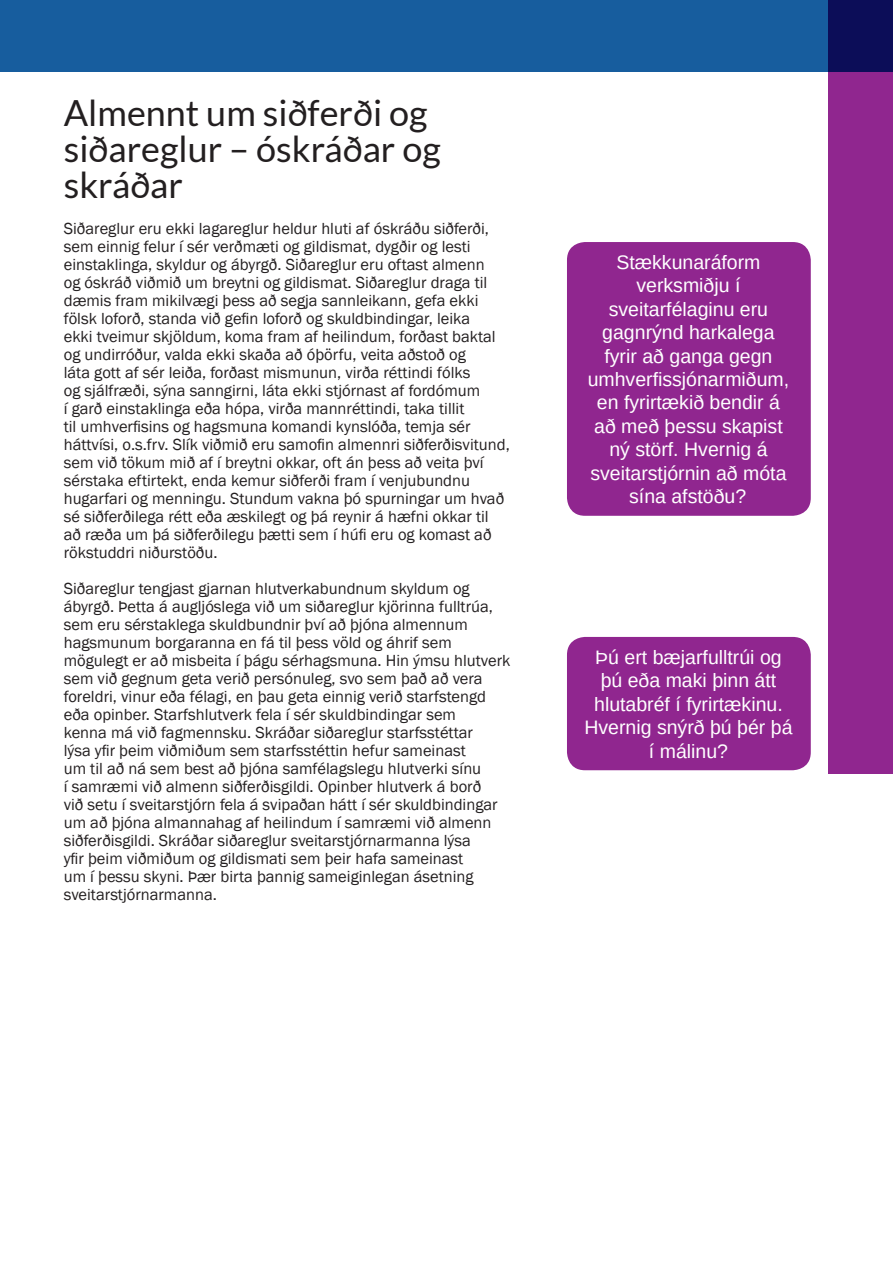
<style>
.page{position:relative;width:893px;height:1263px;background:#fff}
.page>*{position:absolute;margin:0;border:0;box-sizing:border-box;transform-origin:0 0}
.Fyrirsögn_24{font:36px/36px "Lato";color:#231f20}
.Dæmi{font:19.5px/23.4px "Arimo";color:#fff;text-align:center}
.Meginmál{font:16.5px/18px "Franklin Gothic";color:#231f20}
</style>
<div class="page">
<div style="left:567px;top:242px;width:244px;height:274px;background:#90268f;border-radius:18px"></div>
<div style="left:567px;top:637px;width:244px;height:133px;background:#90268f;border-radius:18px"></div>
<div style="left:0;top:0;width:893px;height:72px;background:#175d9e"></div>
<div style="left:828px;top:0;width:65px;height:774px;background:#90268f"></div>
<p class="Fyrirsögn_24" style="left:64px;top:95px;width:379px">Almennt um siðferði og siðareglur – óskráðar og skráðar</p>
<p class="Meginmál" style="left:64px;top:220px;width:447px">Siðareglur eru ekki lagareglur heldur hluti af óskráðu siðferði, sem einnig felur í sér verðmæti og gildismat, dygðir og lesti einstaklinga, skyldur og ábyrgð. Siðareglur eru oftast almenn<br>og óskráð viðmið um breytni og gildismat. Siðareglur draga til dæmis fram mikilvægi þess að segja sannleikann, gefa ekki fölsk loforð, standa við gefin loforð og skuldbindingar, leika<br>ekki tveimur skjöldum, koma fram af heilindum, forðast baktal og undirróður, valda ekki skaða að óþörfu, veita aðstoð og<br>láta gott af sér leiða, forðast mismunun, virða réttindi fólks<br>og sjálfræði, sýna sanngirni, láta ekki stjórnast af fordómum<br>í garð einstaklinga eða hópa, virða mannréttindi, taka tillit<br>til umhverfisins og hagsmuna komandi kynslóða, temja sér háttvísi, o.s.frv. Slík viðmið eru samofin almennri siðferðisvitund, sem við tökum mið af í breytni okkar, oft án þess að veita því sérstaka eftirtekt, enda kemur siðferði fram í venjubundnu hugarfari og menningu. Stundum vakna þó spurningar um hvað sé siðferðilega rétt eða æskilegt og þá reynir á hæfni okkar til að ræða um þá siðferðilegu þætti sem í húfi eru og komast að rökstuddri niðurstöðu.</p>
<p class="Meginmál" style="left:64px;top:580px;width:448px">Siðareglur tengjast gjarnan hlutverkabundnum skyldum og ábyrgð. Þetta á augljóslega við um siðareglur kjörinna fulltrúa, sem eru sérstaklega skuldbundnir því að þjóna almennum hagsmunum borgaranna en fá til þess völd og áhrif sem mögulegt er að misbeita í þágu sérhagsmuna. Hin ýmsu hlutverk sem við gegnum geta verið persónuleg, svo sem það að vera foreldri, vinur eða félagi, en þau geta einnig verið starfstengd eða opinber. Starfshlutverk fela í sér skuldbindingar sem<br>kenna má við fagmennsku. Skráðar siðareglur starfsstéttar<br>lýsa yfir þeim viðmiðum sem starfsstéttin hefur sameinast<br>um til að ná sem best að þjóna samfélagslegu hlutverki sínu<br>í samræmi við almenn siðferðisgildi. Opinber hlutverk á borð<br>við setu í sveitarstjórn fela á svipaðan hátt í sér skuldbindingar um að þjóna almannahag af heilindum í samræmi við almenn siðferðisgildi. Skráðar siðareglur sveitarstjórnarmanna lýsa<br>yfir þeim viðmiðum og gildismati sem þeir hafa sameinast<br>um í þessu skyni. Þær birta þannig sameiginlegan ásetning sveitarstjórnarmanna.</p>
<p class="Dæmi" style="left:588px;top:251px;width:203px">Stækkunaráform verksmiðju í sveitarfélaginu eru gagnrýnd harkalega fyrir að ganga gegn umhverfissjónarmiðum, en fyrirtækið bendir á að með þessu skapist ný störf. Hvernig á sveitarstjórnin að móta sína afstöðu?</p>
<p class="Dæmi" style="left:584px;top:646px;width:210px">Þú ert bæjarfulltrúi og þú eða maki þinn átt hlutabréf í fyrirtækinu.<br>Hvernig snýrð þú þér þá í málinu?</p>
</div>
